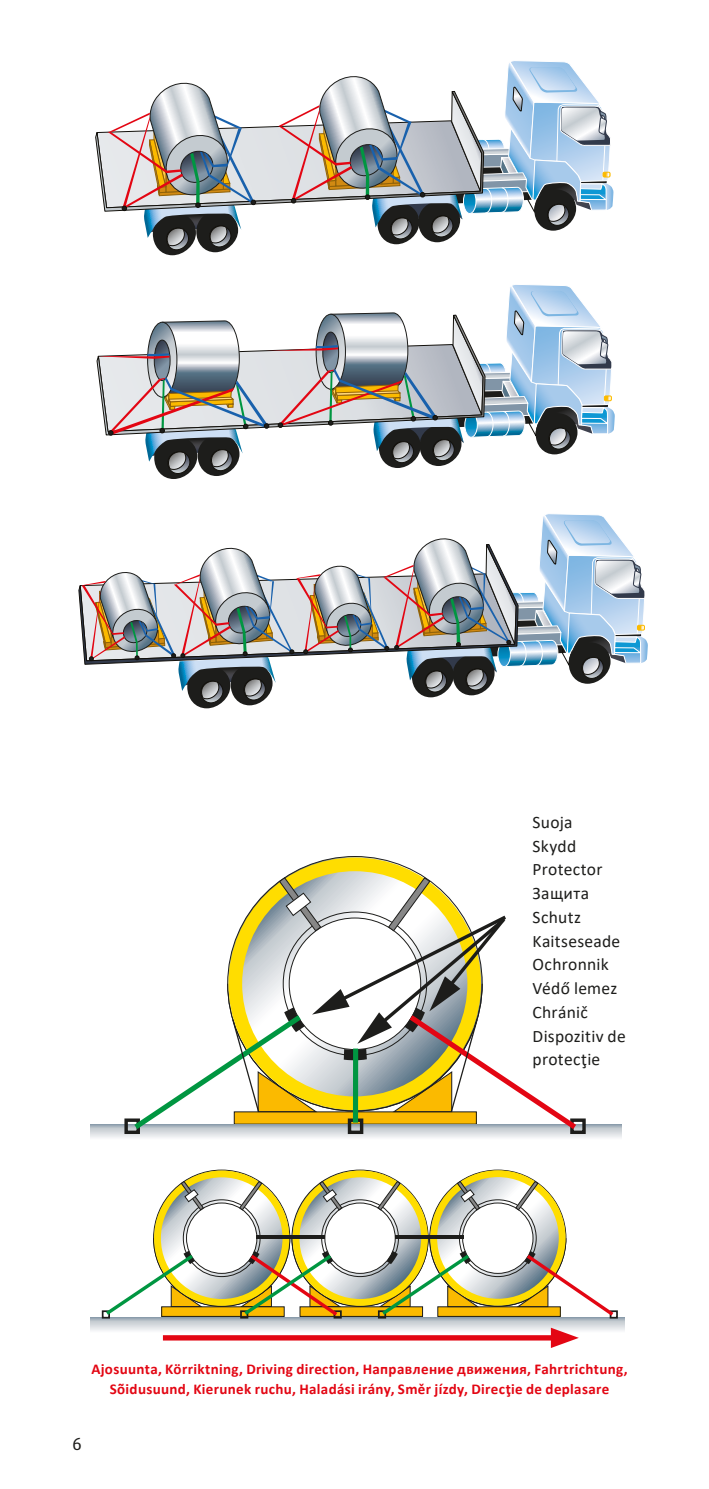
<style>
.page{position:relative;width:709px;height:1489px;background:#fff}
.page>*{position:absolute;margin:0;border:0;box-sizing:border-box;transform-origin:0 0}
.t1{font:17.5px/23.8px "Calibri";letter-spacing:.015em;color:#1d1d1b}
.t2{font:17.5px "Fago OT";color:#1d1d1b}
.t3{font:700 15px/20px "Calibri";letter-spacing:.025em;color:#e30613;text-align:center}
</style>
<div class="page">
<svg style="left:198px;top:434px;width:41px;height:42px"></svg>
<div style="left:211px;top:449px;width:21px;height:22px;border:1px solid #12100b;border-radius:50%"></div>
<svg style="left:154px;top:436px;width:43px;height:43px"></svg>
<svg style="left:168px;top:452px;width:22px;height:21px"></svg>
<div style="left:168px;top:451px;width:22px;height:22px;border:1px solid #12100b;border-radius:50%"></div>
<div style="left:231px;top:664px;width:41px;height:41px;background:#1d1d1b;border-radius:20px"></div>
<div style="left:244px;top:678px;width:21px;height:22px;border:1px solid #12100b;border-radius:50%"></div>
<div style="left:187px;top:665px;width:43px;height:43px;background:#1d1d1b;border-radius:20px"></div>
<svg style="left:201px;top:681px;width:22px;height:22px"></svg>
<div style="left:201px;top:681px;width:22px;height:22px;border:1px solid #12100b;border-radius:50%"></div>
<svg style="left:79px;top:514px;width:569px;height:185px"></svg>
<svg style="left:96px;top:61px;width:519px;height:409px"></svg>
<div style="left:91px;top:1124px;width:531px;height:22px;background:linear-gradient(to bottom,#acb5bd,#fff)"></div>
<svg style="left:91px;top:1316px;width:534px;height:23px"></svg>
<svg style="left:286px;top:857px;width:138px;height:19px;fill:#fd0"></svg>
<div style="left:124px;top:1118px;width:16px;height:15px;border:3px solid #1d1d1b"></div>
<div style="left:570px;top:1118px;width:15px;height:15px;border:3px solid #1d1d1b"></div>
<div style="left:609px;top:1310px;width:9px;height:8px;border:2px solid #1d1d1b"></div>
<svg style="left:129px;top:876px;width:453px;height:257px"></svg>
<svg style="left:102px;top:1169px;width:515px;height:149px"></svg>
<svg style="left:163px;top:1334px;width:388px;height:6px;fill:#e30613"></svg>
<svg style="left:551px;top:1327px;width:28px;height:20px"></svg>
<p class="t1" style="left:532px;top:809px;width:95px">Suoja<br>Skydd<br>Protector<br>Защита<br>Schutz<br>Kaitseseade<br>Ochronnik<br>Védő lemez<br>Chránič<br>Dispozitiv de protecţie</p>
<p class="t3" style="left:91px;top:1359px;width:537px">Ajosuunta, Körriktning, Driving direction, Направление движения, Fahrtrichtung,<br>Sõidusuund, Kierunek ruchu, Haladási irány, Směr jízdy, Direcţie de deplasare</p>
<p class="t2" style="left:72px;top:1432px;width:11px">6</p>
</div>
